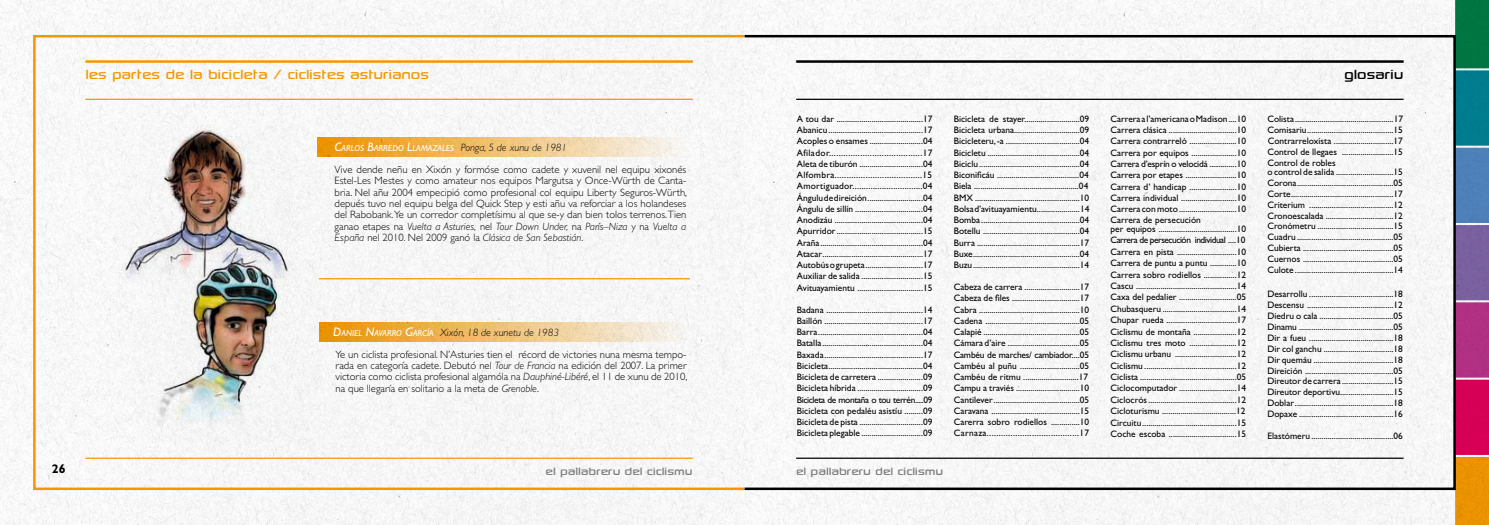
<style>
.page{position:relative;width:1489px;height:525px;background:#fff}
.page>*{position:absolute;margin:0;border:0;box-sizing:border-box;transform-origin:0 0}
.t1{font:18.75px "Sony Sketch EF";letter-spacing:-.01em;color:#f39800}
.t2{font:18.75px "Sony Sketch EF";letter-spacing:-.01em;color:#000}
.t3{font:15px "Sony Sketch EF";letter-spacing:-.01em;color:#7b7c7e}
.t4{font:700 12.5px "Gill Sans";color:#000}
.t5{font:300 10.62px/11.2px "Gill Sans";color:#000;text-align:justify}
.t6{font:italic 300 10.62px "Gill Sans";color:#000}
.t7{font:9.38px/11.2px "Gill Sans";color:#000;text-align:justify}
.t8{font:italic 8.75px "Gill Sans";color:#fff}
.s1{font-size:12.5px}
.s2{font-weight:300;font-size:10.62px;color:#000}
.s3{font-style:italic}
.s4{font-weight:400;font-size:12.5px;color:#fff}
.s5{font-weight:400;font-size:8.75px;color:#fff}
</style>
<div class="page">
<img style="left:0;top:0;width:1453px;height:524px">
<hr style="left:85px;top:60px;width:607px;height:3px;background:#f39800">
<hr style="left:85px;top:99px;width:607px;height:1px;background:#f39800">
<hr style="left:85px;top:457px;width:607px;height:1px;background:#f39800">
<hr style="left:796px;top:99px;width:607px;height:1px;background:#000">
<hr style="left:796px;top:60px;width:607px;height:3px;background:#000">
<hr style="left:796px;top:457px;width:607px;height:1px;background:#000">
<svg style="left:1453px;top:0;width:35px;height:524px;background:#735d6e"></svg>
<div style="left:319px;top:322px;width:367px;height:20px;background:linear-gradient(to right,#e99100,#f5f4f3)"></div>
<hr style="left:319px;top:278px;width:371px;height:1px;background:#f39800">
<div style="left:317px;top:137px;width:368px;height:19px;background:linear-gradient(to right,#ea9200,#f6f5f3)"></div>
<img style="left:121px;top:125px;width:170px;height:157px">
<img style="left:140px;top:260px;width:181px;height:181px">
<h1 class="t1" style="left:85px;top:64px;width:345px">les partes de la bicicleta / ciclistes asturianos</h1>
<p class="t8" style="left:334px;top:143px;width:234px"><span class="s1">C</span>ARLOS <span class="s1">B</span>ARREDO <span class="s1">L</span>LAMAZALES <span class="s2">Ponga, 5 de xunu de 1981</span></p>
<p class="t5" style="left:334px;top:164px;width:354px">Vive dende neñu en Xixón y formóse como cadete y xuvenil nel equipu xixonés Estel-Les Mestes y como amateur nos equipos Margutsa y Once-Würth de Canta&shy;bria. Nel añu 2004 empecipió como profesional col equipu Liberty Seguros-Würth, depués tuvo nel equipu belga del Quick Step y esti añu va reforciar a los holandeses del Rabobank.Ye un corredor completísimu al que se-y dan bien tolos terrenos. Tien ganao etapes na <span class="s3">Vuelta a Asturies,</span> nel <span class="s3">Tour Down Under,</span> na <span class="s3">París–Niza</span> y na <span class="s3">Vuelta a España</span> nel 2010. Nel 2009 ganó la <span class="s3">Clásica de San Sebastián</span>.</p>
<p class="t6" style="left:333px;top:327px;width:227px"><span class="s4">D</span><span class="s5">ANIEL</span> <span class="s4">N</span><span class="s5">AVARRO</span> <span class="s4">G</span><span class="s5">ARCÍA</span> Xixón, 18 de xunetu de 1983</p>
<p class="t5" style="left:335px;top:349px;width:353px">Ye un ciclista profesional. N’Asturies tien el récord de victories nuna mesma tempo&shy;rada en categoría cadete. Debutó nel <span class="s3">Tour de Francia</span> na edición del 2007. La primer victoria como ciclista profesional algamóla na <span class="s3">Dauphiné-Libéré</span>, el 11 de xunu de 2010, na que llegaría en solitario a la meta de <span class="s3">Grenoble</span>.</p>
<h3 class="t4" style="left:52px;top:461px;width:15px">26</h3>
<h2 class="t3" style="left:545px;top:462px;width:148px">el pallabreru del ciclismu</h2>
<p class="t7" style="left:796px;top:113px;width:137px">A tou dar ..........................................17<br>Abanicu ..............................................17<br>Acoples o ensames ..........................04<br>Afilador.......................................17<br>Aleta de tiburón ...............................04<br>Alfombra.....................................15<br>Amortiguador...............................04<br>Ángulu de direición ...........................04<br>Ángulu de sillín .................................04<br>Anodizáu ...........................................04<br>Apurridor ..........................................15<br>Araña ..................................................04<br>Atacar .................................................17<br>Autobús o grupeta ............................17<br>Auxiliar de salida ..............................15<br>Avituayamientu ................................15</p>
<p class="t7" style="left:796px;top:304px;width:137px">Badana ...............................................14<br>Baillón ................................................17<br>Barra ...................................................04<br>Batalla .................................................04<br>Baxada ................................................17<br>Bicicleta ..............................................04<br>Bicicleta de carretera ......................09<br>Bicicleta híbrida ................................09<br>Bicicleta de montaña o tou terrén.....09<br>Bicicleta con pedaléu asistíu .........09<br>Bicicleta de pista ...............................09<br>Bicicleta plegable ..............................09</p>
<h2 class="t3" style="left:796px;top:462px;width:148px">el pallabreru del ciclismu</h2>
<p class="t7" style="left:953px;top:113px;width:137px">Bicicleta de stayer...........................09<br>Bicicleta urbana................................09<br>Bicicleteru, -a ....................................04<br>Bicicletu .............................................04<br>Biciclu .................................................04<br>Biconificáu ........................................04<br>Biela ...................................................04<br>BMX ...................................................10<br>Bolsa d’avituayamientu.....................14<br>Bomba ................................................04<br>Botellu ...............................................04<br>Burra ..................................................17<br>Buxe ....................................................04<br>Buzu ....................................................14</p>
<p class="t7" style="left:953px;top:281px;width:137px;text-align:left">Cabeza de carrera ...........................17<br>Cabeza de files .................................17<br>Cabra .................................................10<br>Cadena ..............................................05<br>Calapié ...............................................05<br>Cámara d’aire ...................................05<br>Cambéu de marches/ cambiador....05<br>Cambéu al puñu .............................05<br>Cambéu de ritmu ...........................17<br>Campu a traviés ...............................10<br>Cantilever ..........................................05<br>Caravana ...........................................15<br>Carerra sobro rodiellos ..............10<br>Carnaza.......................................17</p>
<p class="t7" style="left:1110px;top:113px;width:137px">Carrera a l’americana o Madison ....10<br>Carrera clásica .................................10<br>Carrera contrarreló .......................10<br>Carrera por equipos ......................10<br>Carrera d’esprín o velocidá ..............10<br>Carrera por etapes .........................10<br>Carrera d’ handicap .......................10<br>Carrera individual ...........................10<br>Carrera con moto ............................10<br>Carrera de persecución</p>
<p class="t7" style="left:1110px;top:223px;width:137px">per equipos ......................................10<br>Carrera de persecución individual ....10<br>Carrera en pista .............................10<br>Carrera de puntu a puntu .............10<br>Carrera sobro rodiellos ................12<br>Cascu .................................................14<br>Caxa del pedalier ............................05<br>Chubasqueru ....................................14<br>Chupar rueda ..................................17<br>Ciclismu de montaña .....................12<br>Ciclismu tres moto .......................12<br>Ciclismu urbanu ..............................12<br>Ciclismu .............................................12<br>Ciclista ...............................................05<br>Ciclocomputador ............................14<br>Ciclocrós ...........................................12<br>Cicloturismu ....................................12<br>Circuitu ..............................................15<br>Coche escoba .................................15</p>
<h1 class="t2" style="left:1343px;top:64px;width:61px">glosariu</h1>
<p class="t7" style="left:1267px;top:113px;width:137px">Colista ................................................17<br>Comisariu ..........................................15<br>Contrarreloxista .............................17<br>Control de llegaes .........................15<br>Control de robles</p>
<p class="t7" style="left:1267px;top:166px;width:137px;line-height:10.9px">o control de salida ............................15<br>Corona ...............................................05<br>Corte ..................................................17<br>Criterium .........................................12<br>Cronoescalada .................................12<br>Cronómetru .....................................15<br>Cuadru ...............................................05<br>Cubierta ............................................05<br>Cuernos ............................................05<br>Culote ................................................14</p>
<p class="t7" style="left:1267px;top:288px;width:137px;line-height:10.9px">Desarrollu .........................................18<br>Descensu ..........................................12<br>Diedru o cala ....................................05<br>Dinamu ..............................................05<br>Dir a fueu .........................................18<br>Dir col ganchu ..................................18<br>Dir quemáu .......................................18<br>Direición ...........................................05<br>Direutor de carrera .........................15<br>Direutor deportivu..........................15<br>Doblar ................................................18<br>Dopaxe ..............................................16</p>
<p class="t7" style="left:1267px;top:429px;width:137px">Elastómeru ........................................06</p>
</div>
